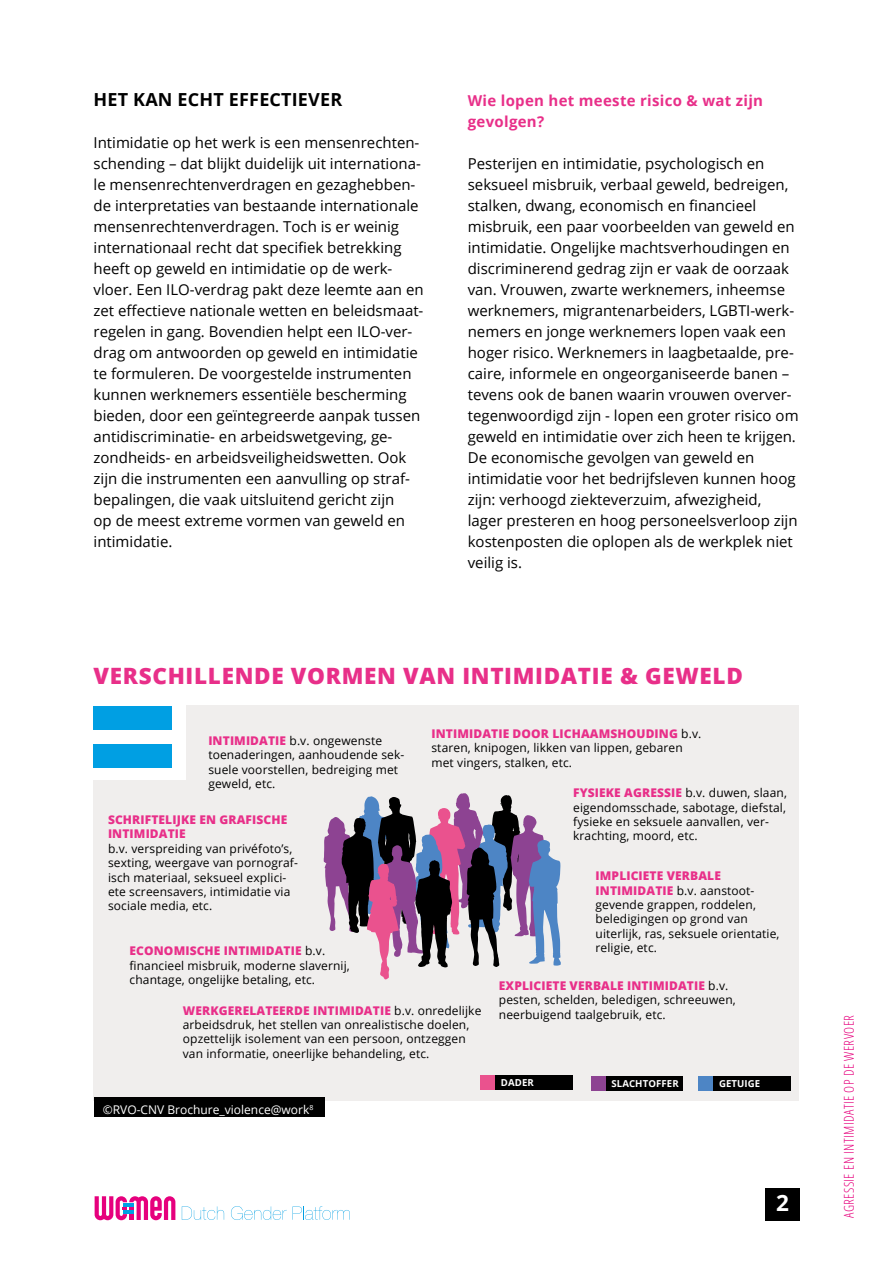
<style>
.page{position:relative;width:893px;height:1263px;background:#fff}
.page>*{position:absolute;margin:0;border:0;box-sizing:border-box;transform-origin:0 0}
.t1{font:800 22.5px "Open Sans";letter-spacing:.03em;color:#e82f89}
.t2{font:700 22.5px "Open Sans";color:#fff}
.t3{font:700 18px "Open Sans";letter-spacing:.01em;color:#000}
.t4{font:15px/21px "Open Sans";color:#000}
.t5{font:700 15px/21px "Open Sans";letter-spacing:.02em;color:#e82f89}
.t6{font:300 condensed 13.5px "Open Sans";letter-spacing:.03em;color:#e6007d}
.t7{font:12px/14.4px "Open Sans";letter-spacing:.01em;color:#000}
.t8{font:800 12px/14.4px "Open Sans";letter-spacing:.01em;color:#e82f89}
.t9{font:12px "Open Sans";color:#fff}
.t10{font:700 9.6px "Open Sans";letter-spacing:.01em;color:#fff}
.s1{font-weight:800;color:#e82f89}
</style>
<div class="page">
<div style="left:765px;top:1188px;width:34px;height:32px;background:#000"></div>
<svg style="left:95px;top:1196px;width:80px;height:24px"></svg>
<svg style="left:182px;top:1206px;width:42px;height:14px"></svg>
<svg style="left:231px;top:1206px;width:56px;height:14px"></svg>
<svg style="left:293px;top:1206px;width:57px;height:14px"></svg>
<div style="left:94px;top:706px;width:705px;height:395px;background:#f0eeed"></div>
<div style="left:79px;top:686px;width:106px;height:93px;background:#fff"></div>
<svg style="left:324px;top:793px;width:237px;height:187px"></svg>
<div style="left:605px;top:1076px;width:78px;height:14px;background:#000"></div>
<div style="left:591px;top:1076px;width:14px;height:14px;background:#8d4392"></div>
<div style="left:495px;top:1075px;width:78px;height:15px;background:#000"></div>
<div style="left:480px;top:1075px;width:15px;height:15px;background:#ea528e"></div>
<div style="left:713px;top:1076px;width:78px;height:14px;background:#000"></div>
<div style="left:699px;top:1076px;width:14px;height:14px;background:#4d85c5"></div>
<div style="left:94px;top:706px;width:78px;height:23px;background:#009fe3"></div>
<div style="left:94px;top:744px;width:78px;height:23px;background:#009fe3"></div>
<div style="left:94px;top:1098px;width:231px;height:19px;background:#000"></div>
<p class="t3" style="left:94px;top:87px;width:250px">HET KAN ECHT EFFECTIEVER</p>
<p class="t4" style="left:94px;top:132px;width:332px">Intimidatie op het werk is een mensenrechten&shy;schending – dat blijkt duidelijk uit internationa&shy;le mensenrechtenverdragen en gezaghebben&shy;de interpretaties van bestaande internationale mensenrechtenverdragen. Toch is er weinig internationaal recht dat specifiek betrekking heeft op geweld en intimidatie op de werk&shy;vloer. Een ILO-verdrag pakt deze leemte aan en zet effectieve nationale wetten en beleidsmaat&shy;regelen in gang. Bovendien helpt een ILO-ver&shy;drag om antwoorden op geweld en intimidatie te formuleren. De voorgestelde instrumenten kunnen werknemers essentiële bescherming bieden, door een geïntegreerde aanpak tussen antidiscriminatie- en arbeidswetgeving, ge&shy;zondheids- en arbeidsveiligheidswetten. Ook zijn die instrumenten een aanvulling op straf&shy;bepalingen, die vaak uitsluitend gericht zijn<br>op de meest extreme vormen van geweld en intimidatie.</p>
<p class="t5" style="left:468px;top:90px;width:297px">Wie lopen het meeste risico &amp; wat zijn gevolgen?</p>
<p class="t4" style="left:468px;top:153px;width:332px">Pesterijen en intimidatie, psychologisch en seksueel misbruik, verbaal geweld, bedreigen, stalken, dwang, economisch en financieel misbruik, een paar voorbeelden van geweld en intimidatie. Ongelijke machtsverhoudingen en discriminerend gedrag zijn er vaak de oorzaak van. Vrouwen, zwarte werknemers, inheemse werknemers, migrantenarbeiders, LGBTI-werk&shy;nemers en jonge werknemers lopen vaak een hoger risico. Werknemers in laagbetaalde, pre&shy;caire, informele en ongeorganiseerde banen – tevens ook de banen waarin vrouwen overver&shy;tegenwoordigd zijn - lopen een groter risico om geweld en intimidatie over zich heen te krijgen.<br>De economische gevolgen van geweld en intimidatie voor het bedrijfsleven kunnen hoog zijn: verhoogd ziekteverzuim, afwezigheid, lager presteren en hoog personeelsverloop zijn kostenposten die oplopen als de werkplek niet veilig is.</p>
<h1 class="t1" style="left:94px;top:658px;width:651px">VERSCHILLENDE VORMEN VAN INTIMIDATIE &amp; GEWELD</h1>
<p class="t7" style="left:431px;top:726px;width:271px"><span class="s1">INTIMIDATIE DOOR LICHAAMSHOUDING</span> b.v. staren, knipogen, likken van lippen, gebaren met vingers, stalken, etc.</p>
<p class="t7" style="left:208px;top:733px;width:197px"><span class="s1">INTIMIDATIE</span> b.v. ongewenste toenaderingen, aanhoudende sek&shy;suele voorstellen, bedreiging met geweld, etc.</p>
<p class="t8" style="left:108px;top:812px;width:181px">SCHRIFTELIJKE EN GRAFISCHE<br>INTIMIDATIE</p>
<p class="t7" style="left:108px;top:841px;width:191px">b.v. verspreiding van privéfoto’s, sexting, weergave van pornograf&shy;isch materiaal, seksueel explici&shy;ete screensavers, intimidatie via sociale media, etc.</p>
<p class="t7" style="left:130px;top:943px;width:222px"><span class="s1">ECONOMISCHE INTIMIDATIE</span> b.v. financieel misbruik, moderne slavernij, chantage, ongelijke betaling, etc.</p>
<p class="t7" style="left:183px;top:1003px;width:300px"><span class="s1">WERKGERELATEERDE INTIMIDATIE</span> b.v. onredelijke arbeidsdruk, het stellen van onrealistische doelen, opzettelijk isolement van een persoon, ontzeggen van informatie, oneerlijke behandeling, etc.</p>
<p class="t7" style="left:573px;top:785px;width:215px"><span class="s1">FYSIEKE AGRESSIE</span> b.v. duwen, slaan, eigendomsschade, sabotage, diefstal, fysieke en seksuele aanvallen, ver&shy;krachting, moord, etc.</p>
<p class="t7" style="left:596px;top:868px;width:185px"><span class="s1">IMPLICIETE VERBALE<br>INTIMIDATIE</span> b.v. aanstoot&shy;gevende grappen, roddelen, beledigingen op grond van uiterlijk, ras, seksuele orientatie, religie, etc.</p>
<p class="t7" style="left:499px;top:978px;width:238px"><span class="s1">EXPLICIETE VERBALE INTIMIDATIE</span> b.v. pesten, schelden, beledigen, schreeuwen, neerbuigend taalgebruik, etc.</p>
<p class="t9" style="left:103px;top:1101px;width:212px">©RVO-CNV Brochure_violence@work<sup>8</sup></p>
<p class="t10" style="left:501px;top:1076px;width:34px">DADER</p>
<p class="t10" style="left:611px;top:1076px;width:69px">SLACHTOFFER</p>
<p class="t10" style="left:719px;top:1076px;width:43px">GETUIGE</p>
<h1 class="t2" style="left:776px;top:1187px;width:14px">2</h1>
<p class="t6" style="left:840px;top:1218px;width:205px;rotate:-90deg">AGRESSIE EN INTIMIDATIE OP DE WERVOER</p>
</div>
